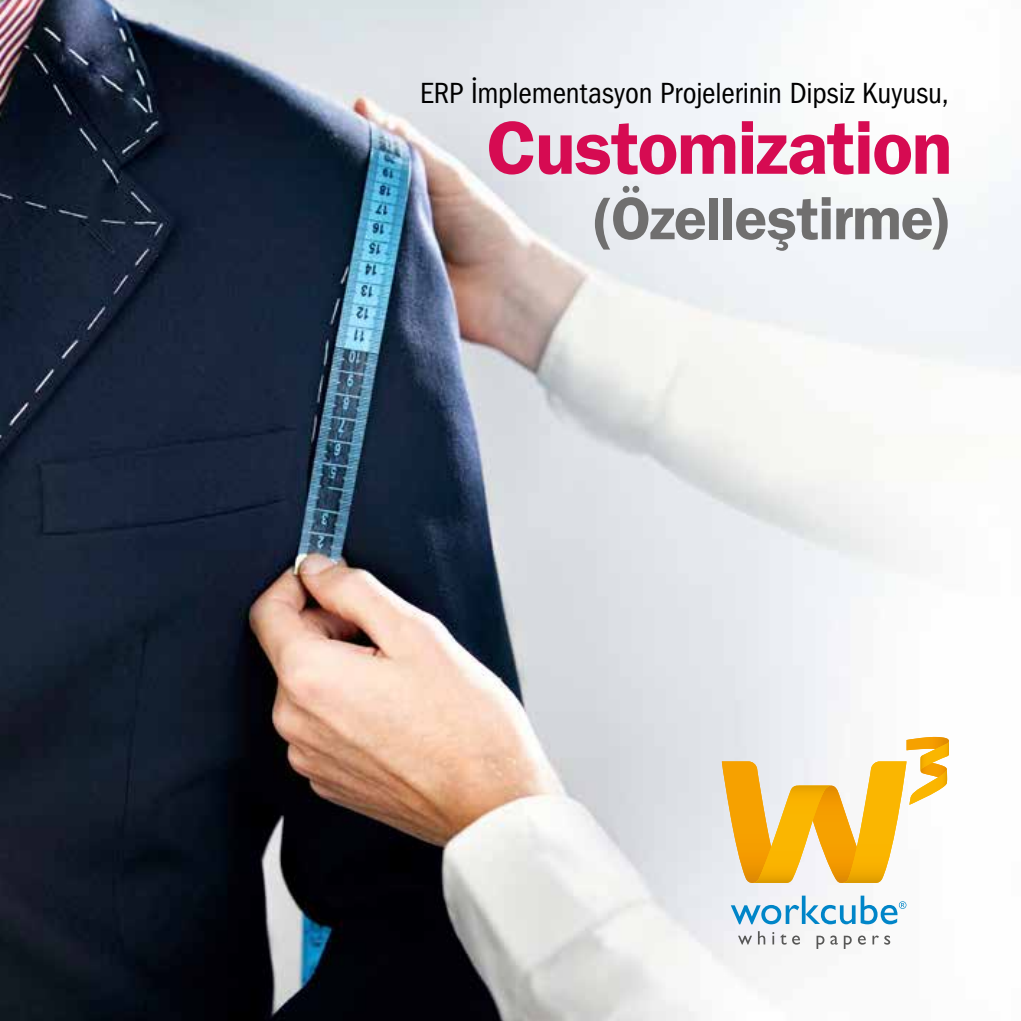
<style>
.page{position:relative;width:1021px;height:1021px;background:#fff}
.page>*{position:absolute;margin:0;border:0;box-sizing:border-box;transform-origin:0 0}
.t1{font:600 75.6px "ITC Franklin Gothic Std";letter-spacing:-.015em;color:#d60b52}
.t2{font:600 60.4px "ITC Franklin Gothic Std";letter-spacing:-.02em;color:#706f6f}
.t3{font:condensed 30.2px "ITC Franklin Gothic Std";letter-spacing:-.005em;color:#000}
</style>
<div class="page">
<img style="left:0;top:0;width:1020px;height:1020px">
<svg style="left:730px;top:895px;width:176px;height:29px"></svg>
<svg style="left:721px;top:734px;width:227px;height:149px"></svg>
<img style="left:909px;top:769px;width:38px;height:35px">
<svg style="left:738px;top:935px;width:14px;height:9px"></svg>
<svg style="left:758px;top:931px;width:7px;height:13px"></svg>
<svg style="left:772px;top:932px;width:2px;height:12px"></svg>
<svg style="left:780px;top:933px;width:6px;height:11px"></svg>
<svg style="left:792px;top:935px;width:8px;height:9px"></svg>
<svg style="left:816px;top:935px;width:8px;height:13px"></svg>
<svg style="left:830px;top:935px;width:7px;height:9px"></svg>
<svg style="left:843px;top:935px;width:8px;height:13px"></svg>
<svg style="left:857px;top:935px;width:8px;height:9px"></svg>
<svg style="left:872px;top:935px;width:6px;height:9px"></svg>
<svg style="left:884px;top:935px;width:6px;height:9px"></svg>
<p class="t3" style="left:420px;top:76px;width:530px">ERP İmplementasyon Projelerinin Dipsiz Kuyusu,</p>
<h1 class="t1" style="left:486px;top:103px;width:467px">Customization</h1>
<h2 class="t2" style="left:592px;top:183px;width:361px">(Özelleştirme)</h2>
</div>
